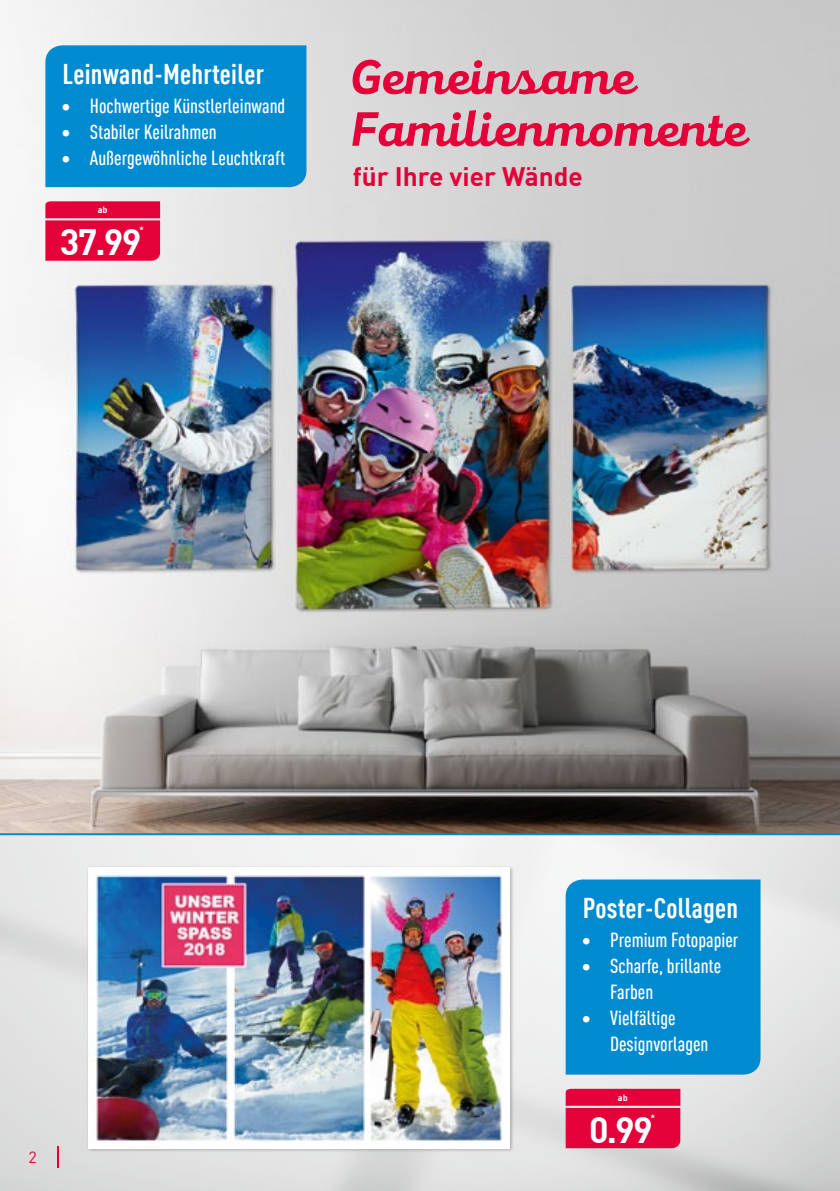
<style>
.page{position:relative;width:840px;height:1191px;background:#fff}
.page>*{position:absolute;margin:0;border:0;box-sizing:border-box;transform-origin:0 0}
.t1{font:700 50px/52px "Mixa Custom";color:#e40038}
.t2{font:700 36px "DINPR Ofor BRM";color:#fff}
.t3{font:700 condensed 28px "DINPR Ofor BRM";letter-spacing:.01em;color:#fff}
.t4{font:700 26.2px "DINPR Ofor BRM";color:#e40038}
.t5{font:500 condensed 20px/26px "DINPR Ofor BRM";color:#fff}
.t6{font:16px "DINPR Ofor BRM";color:#e40038}
.t7{font:700 10.4px "Helvetica Neue LT";color:#fff}
.t8{font:700 9px "DINPR Ofor BRM";color:#fff}
</style>
<div class="page">
<img style="left:0;top:0;width:839px;height:1191px">
<div style="left:86px;top:865px;width:427px;height:287px;background:#181716;opacity:.3"></div>
<img style="left:88px;top:867px;width:421px;height:281px">
<div style="left:45px;top:45px;width:261px;height:142px;background:#008acf"></div>
<svg style="left:45px;top:201px;width:115px;height:60px;background:#e40c41"></svg>
<div style="left:565px;top:879px;width:195px;height:195px;background:#008acf"></div>
<svg style="left:565px;top:1088px;width:115px;height:60px;background:#e40d41"></svg>
<hr style="left:0;top:833px;width:839px;height:2px;background:#008acf">
<svg style="left:57px;top:1145px;width:1px;height:22px"></svg>
<h3 class="t3" style="left:62px;top:53px;width:203px">Leinwand-Mehrteiler</h3>
<p class="t5" style="left:61px;top:92px;width:225px">• Hochwertige Künstlerleinwand</p>
<p class="t5" style="left:61px;top:118px;width:157px">• Stabiler Keilrahmen</p>
<p class="t5" style="left:61px;top:144px;width:225px">• Außergewöhnliche Leuchtkraft</p>
<p class="t8" style="left:98px;top:203px;width:11px">ab</p>
<h2 class="t2" style="left:60px;top:214px;width:83px">37.99</h2>
<p class="t7" style="left:139px;top:224px;width:6px">*</p>
<h1 class="t1" style="left:350px;top:50px;width:398px">Gemeinsame<br>Familienmomente</h1>
<h3 class="t4" style="left:353px;top:156px;width:231px">für Ihre vier Wände</h3>
<p class="t6" style="left:28px;top:1144px;width:10px">2</p>
<h3 class="t3" style="left:582px;top:887px;width:157px">Poster-Collagen</h3>
<p class="t5" style="left:581px;top:926px;width:158px">• Premium Fotopapier</p>
<p class="t5" style="left:609px;top:952px;width:112px;text-indent:-28px">• Scharfe, brillante<br>Farben</p>
<p class="t5" style="left:609px;top:1004px;width:100px;text-indent:-28px">• Vielfältige<br>Designvorlagen</p>
<p class="t8" style="left:617px;top:1090px;width:11px">ab</p>
<h2 class="t2" style="left:588px;top:1101px;width:65px">0.99</h2>
<p class="t7" style="left:650px;top:1111px;width:6px">*</p>
</div>
